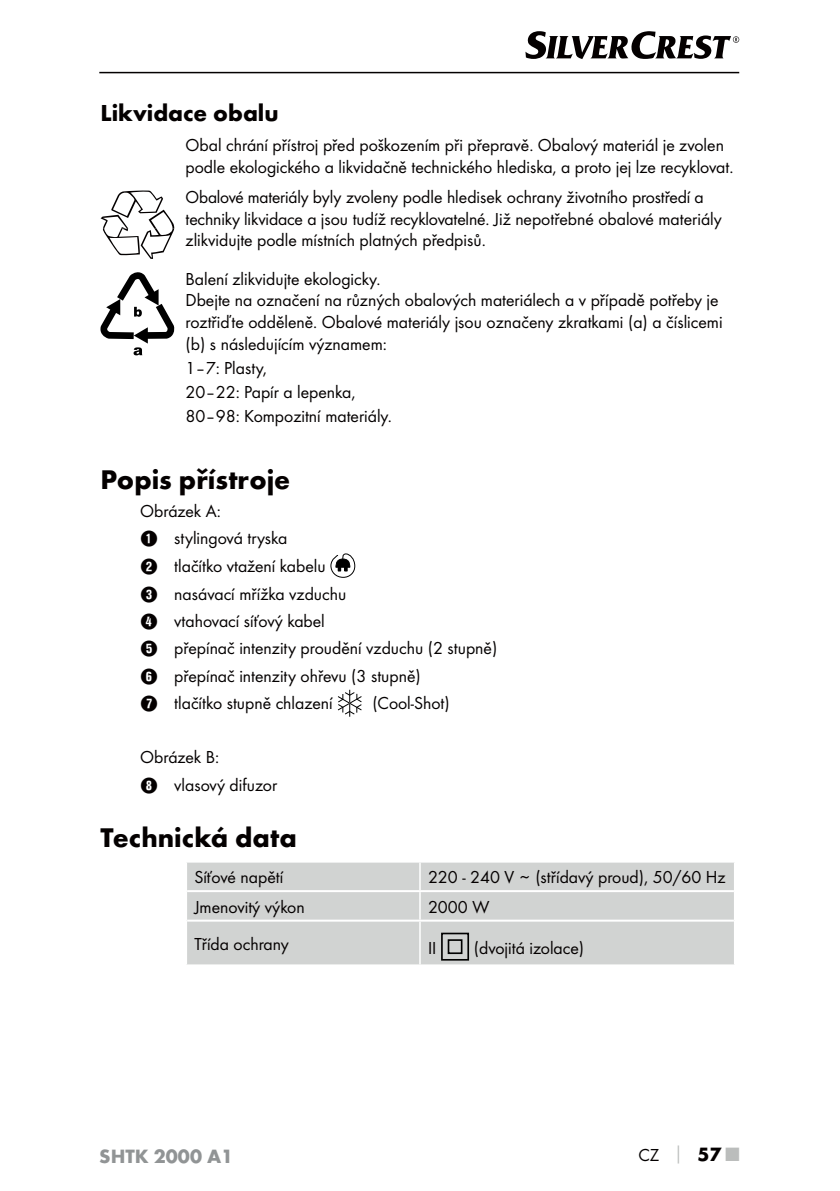
<style>
.page{position:relative;width:840px;height:1191px;background:#fff}
.page>*{position:absolute;margin:0;border:0;box-sizing:border-box;transform-origin:0 0}
.t1{font:700 28px "Futura";color:#040000}
.t2{font:700 24px "Futura";color:#040000}
.t3{font:700 20px "Futura";color:#919495}
.t4{font:18px/27.4px "Futura Boo";color:#040000}
.s1{font-family:"Hako PI Nummern"}
.s2{font-family:"Futura";font-weight:700;color:#bbbdbc}
.s3{font-family:"Futura";font-weight:700;font-size:20px}
.s4{font-family:"Futura";font-weight:700;font-size:20px;color:#bbbdbc}
</style>
<div class="page">
<hr style="left:99px;top:72px;width:639px;height:1px;background:#040000">
<svg style="left:525px;top:31px;width:213px;height:28px"></svg>
<svg style="left:100px;top:190px;width:74px;height:69px"></svg>
<svg style="left:100px;top:272px;width:74px;height:83px"></svg>
<svg style="left:330px;top:553px;width:25px;height:25px"></svg>
<svg style="left:337px;top:690px;width:25px;height:26px"></svg>
<div style="left:187px;top:862px;width:546px;height:102px;background:#d1d3d2"></div>
<hr style="left:187px;top:890px;width:546px;height:2px;background:#fff">
<hr style="left:187px;top:919px;width:546px;height:2px;background:#fff">
<svg style="left:419px;top:862px;width:1px;height:57px"></svg>
<hr style="left:419px;top:921px;width:1px;height:43px;background:#fff">
<svg style="left:440px;top:932px;width:29px;height:29px"></svg>
<h2 class="t2" style="left:100px;top:104px;width:180px">Likvidace obalu</h2>
<p class="t4" style="left:185px;top:135px;width:549px;line-height:21.6px">Obal chrání přístroj před poškozením při přepravě. Obalový materiál je zvolen podle ekologického a likvidačně technického hlediska, a proto jej lze recyklovat.</p>
<p class="t4" style="left:185px;top:187px;width:537px;line-height:21.6px">Obalové materiály byly zvoleny podle hledisek ochrany životního prostředí a techniky likvidace a jsou tudíž recyklovatelné. Již nepotřebné obalové materiály zlikvidujte podle místních platných předpisů.</p>
<p class="t4" style="left:185px;top:269px;width:538px;line-height:21.6px">Balení zlikvidujte ekologicky.<br>Dbejte na označení na různých obalových materiálech a v případě potřeby je roztřiďte odděleně. Obalové materiály jsou označeny zkratkami (a) a číslicemi (b) s následujícím významem:</p>
<p class="t4" style="left:185px;top:356px;width:208px;line-height:24px">1–7: Plasty,<br>20–22: Papír a lepenka,<br>80–98: Kompozitní materiály.</p>
<h1 class="t1" style="left:100px;top:469px;width:191px">Popis přístroje</h1>
<p class="t4" style="left:140px;top:498px;width:358px">Obrázek A:<br><span class="s1">1</span> stylingová tryska<br><span class="s1">2</span> tlačítko vtažení kabelu<br><span class="s1">3</span> nasávací mřížka vzduchu<br><span class="s1">4</span> vtahovací síťový kabel<br><span class="s1">5</span> přepínač intenzity proudění vzduchu (2 stupně)<br><span class="s1">6</span> přepínač intenzity ohřevu (3 stupně)<br><span class="s1">7</span> tlačítko stupně chlazení</p>
<p class="t4" style="left:372px;top:690px;width:79px">(Cool-Shot)</p>
<p class="t4" style="left:140px;top:744px;width:138px">Obrázek B:<br><span class="s1">8</span> vlasový difuzor</p>
<h1 class="t1" style="left:100px;top:826px;width:198px">Technická data</h1>
<p class="t4" style="left:194px;top:864px;width:90px">Síťové napětí</p>
<p class="t4" style="left:428px;top:864px;width:299px">220 - 240 V ~ (střídavý proud), 50/60 Hz</p>
<p class="t4" style="left:194px;top:894px;width:112px">Jmenovitý výkon</p>
<p class="t4" style="left:428px;top:894px;width:63px">2000 W</p>
<p class="t4" style="left:194px;top:931px;width:96px">Třída ochrany</p>
<p class="t4" style="left:428px;top:935px;width:10px">II</p>
<p class="t4" style="left:473px;top:935px;width:112px">(dvojitá izolace)</p>
<p class="t3" style="left:99px;top:1148px;width:135px">SHTK 2000 A1</p>
<p class="t4" style="left:638px;top:1142px;width:102px">CZ <span class="s2">│</span> <span class="s3">57</span> <span class="s4">■</span></p>
</div>
